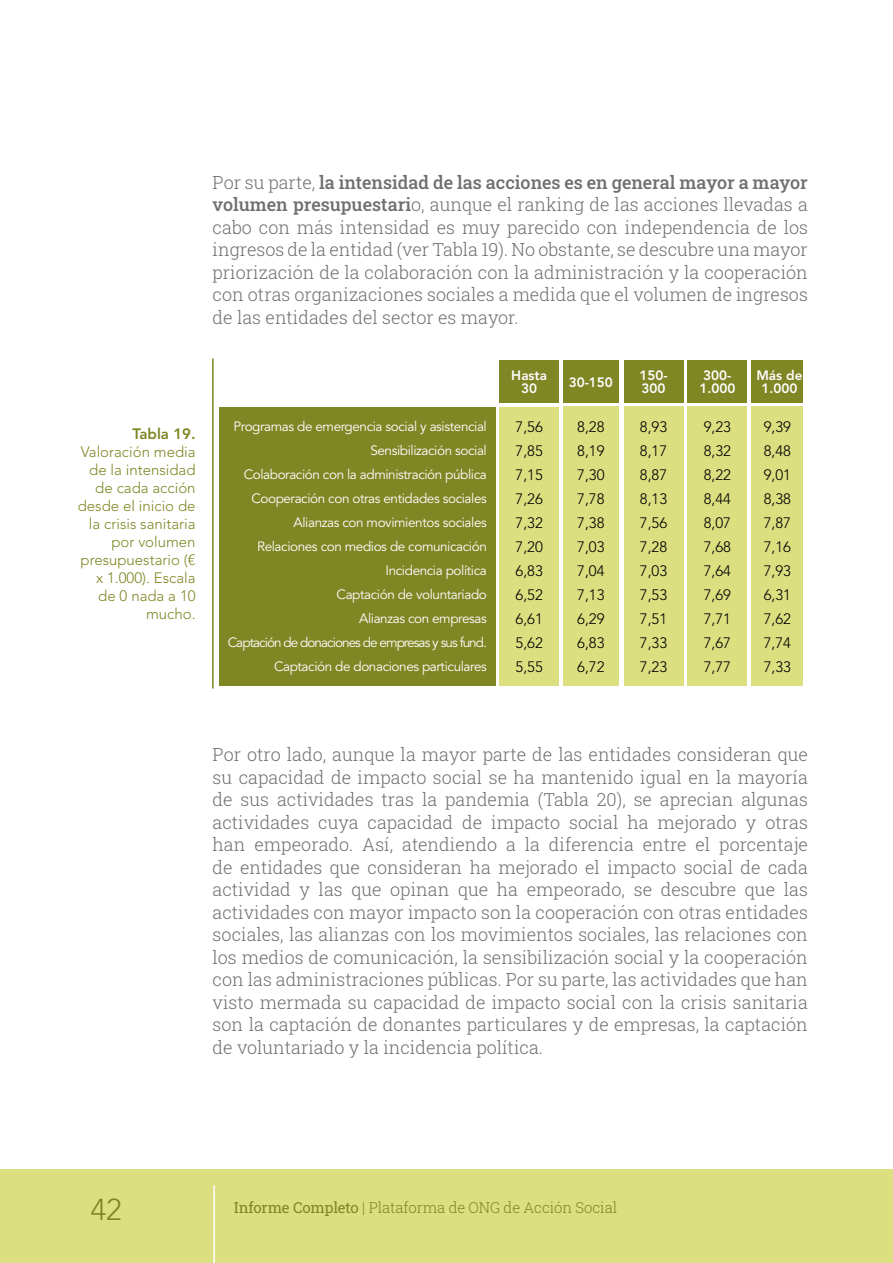
<style>
.page{position:relative;width:893px;height:1263px;background:#fff}
.page>*{position:absolute;margin:0;border:0;box-sizing:border-box;transform-origin:0 0}
.t1{font:300 30px "Avenir LT Std";color:#7f8624}
.t2{font:300 18px/22.5px "Roboto Slab";color:#706f6f;text-align:justify}
.t3{font:300 15px/24px "Avenir LT Std";color:#000;text-align:justify}
.t4{font:300 15px/18px "Avenir LT Std";color:#7f8624;text-align:right}
.t5{font:300 15px "Roboto Slab";letter-spacing:-.01em;color:#7f8624}
.t6{font:800 15px "Avenir LT Std";color:#7f8624}
.t7{font:13.5px/24px "Avenir LT Std";letter-spacing:-.03em;color:#fff;text-align:right}
.t8{font:800 13.5px/13.5px "Avenir LT Std";color:#fff;text-align:center}
.s1{font-weight:500}
.s2{font-weight:400}
</style>
<div class="page">
<div style="left:0;top:1169px;width:893px;height:94px;background:#dbdf80"></div>
<hr style="left:213px;top:1185px;width:2px;height:78px;background:#fff">
<hr style="left:212px;top:358px;width:2px;height:330px;background:#7f8624">
<div style="left:219px;top:407px;width:276px;height:278px;background:#7f8624"></div>
<div style="left:752px;top:360px;width:51px;height:43px;background:#7f8624"></div>
<div style="left:752px;top:407px;width:51px;height:279px;background:#dbdf80"></div>
<div style="left:688px;top:360px;width:59px;height:43px;background:#7f8624"></div>
<div style="left:688px;top:407px;width:59px;height:279px;background:#dbdf80"></div>
<div style="left:624px;top:360px;width:59px;height:43px;background:#7f8624"></div>
<div style="left:624px;top:407px;width:59px;height:279px;background:#dbdf80"></div>
<div style="left:563px;top:360px;width:55px;height:43px;background:#7f8624"></div>
<div style="left:563px;top:407px;width:55px;height:279px;background:#dbdf80"></div>
<div style="left:499px;top:360px;width:60px;height:43px;background:#7f8624"></div>
<div style="left:499px;top:407px;width:60px;height:278px;background:#dbdf80"></div>
<p class="t6" style="left:132px;top:425px;width:65px">Tabla 19.</p>
<p class="t4" style="left:78px;top:443px;width:119px">Valoración media de la intensidad de cada acción desde el inicio de la crisis sanitaria por volumen presupuestario (€ x 1.000). Escala de 0 nada a 10 mucho.</p>
<p class="t2" style="left:213px;top:171px;width:597px">Por su parte, <span class="s1">la intensidad de las acciones es en general mayor a mayor volumen presupuestari</span>o, aunque el ranking de las acciones llevadas a cabo con más intensidad es muy parecido con independencia de los ingresos de la entidad (ver Tabla 19). No obstante, se descubre una mayor priorización de la colaboración con la administración y la cooperación con otras organizaciones sociales a medida que el volumen de ingresos de las entidades del sector es mayor.</p>
<p class="t7" style="left:228px;top:415px;width:261px">Programas de emergencia social y asistencial Sensibilización social<br>Colaboración con la administración pública Cooperación con otras entidades sociales Alianzas con movimientos sociales<br>Relaciones con medios de comunicación Incidencia política<br>Captación de voluntariado<br>Alianzas con empresas<br>Captación de donaciones de empresas y sus fund.<br>Captación de donaciones particulares</p>
<p class="t8" style="left:511px;top:368px;width:37px">Hasta<br>30</p>
<p class="t3" style="left:516px;top:415px;width:29px">7,56<br>7,85<br>7,15<br>7,26<br>7,32<br>7,20<br>6,83<br>6,52<br>6,61<br>5,62<br>5,55</p>
<p class="t8" style="left:569px;top:375px;width:46px">30-150</p>
<p class="t3" style="left:577px;top:415px;width:29px">8,28<br>8,19<br>7,30<br>7,78<br>7,38<br>7,03<br>7,04<br>7,13<br>6,29<br>6,83<br>6,72</p>
<p class="t8" style="left:639px;top:368px;width:30px;text-align:left">150-<br>300</p>
<p class="t3" style="left:640px;top:415px;width:29px">8,93<br>8,17<br>8,87<br>8,13<br>7,56<br>7,28<br>7,03<br>7,53<br>7,51<br>7,33<br>7,23</p>
<p class="t8" style="left:699px;top:368px;width:37px;text-align:left">300-<br>1.000</p>
<p class="t3" style="left:704px;top:415px;width:29px">9,23<br>8,32<br>8,22<br>8,44<br>8,07<br>7,68<br>7,64<br>7,69<br>7,71<br>7,67<br>7,77</p>
<p class="t8" style="left:756px;top:368px;width:47px">Más de<br>1.000</p>
<p class="t3" style="left:764px;top:415px;width:29px">9,39<br>8,48<br>9,01<br>8,38<br>7,87<br>7,16<br>7,93<br>6,31<br>7,62<br>7,74<br>7,33</p>
<p class="t2" style="left:213px;top:743px;width:597px">Por otro lado, aunque la mayor parte de las entidades consideran que su capacidad de impacto social se ha mantenido igual en la mayoría de sus actividades tras la pandemia (Tabla 20), se aprecian algunas actividades cuya capacidad de impacto social ha mejorado y otras han empeorado. Así, atendiendo a la diferencia entre el porcentaje de entidades que consideran ha mejorado el impacto social de cada actividad y las que opinan que ha empeorado, se descubre que las actividades con mayor impacto son la cooperación con otras entidades sociales, las alianzas con los movimientos sociales, las relaciones con los medios de comunicación, la sensibilización social y la cooperación con las administraciones públicas. Por su parte, las actividades que han visto mermada su capacidad de impacto social con la crisis sanitaria son la captación de donantes particulares y de empresas, la captación de voluntariado y la incidencia política.</p>
<h1 class="t1" style="left:91px;top:1191px;width:32px">42</h1>
<p class="t5" style="left:234px;top:1197px;width:385px"><span class="s2">Informe Completo</span> | Plataforma de ONG de Acción Social</p>
</div>
